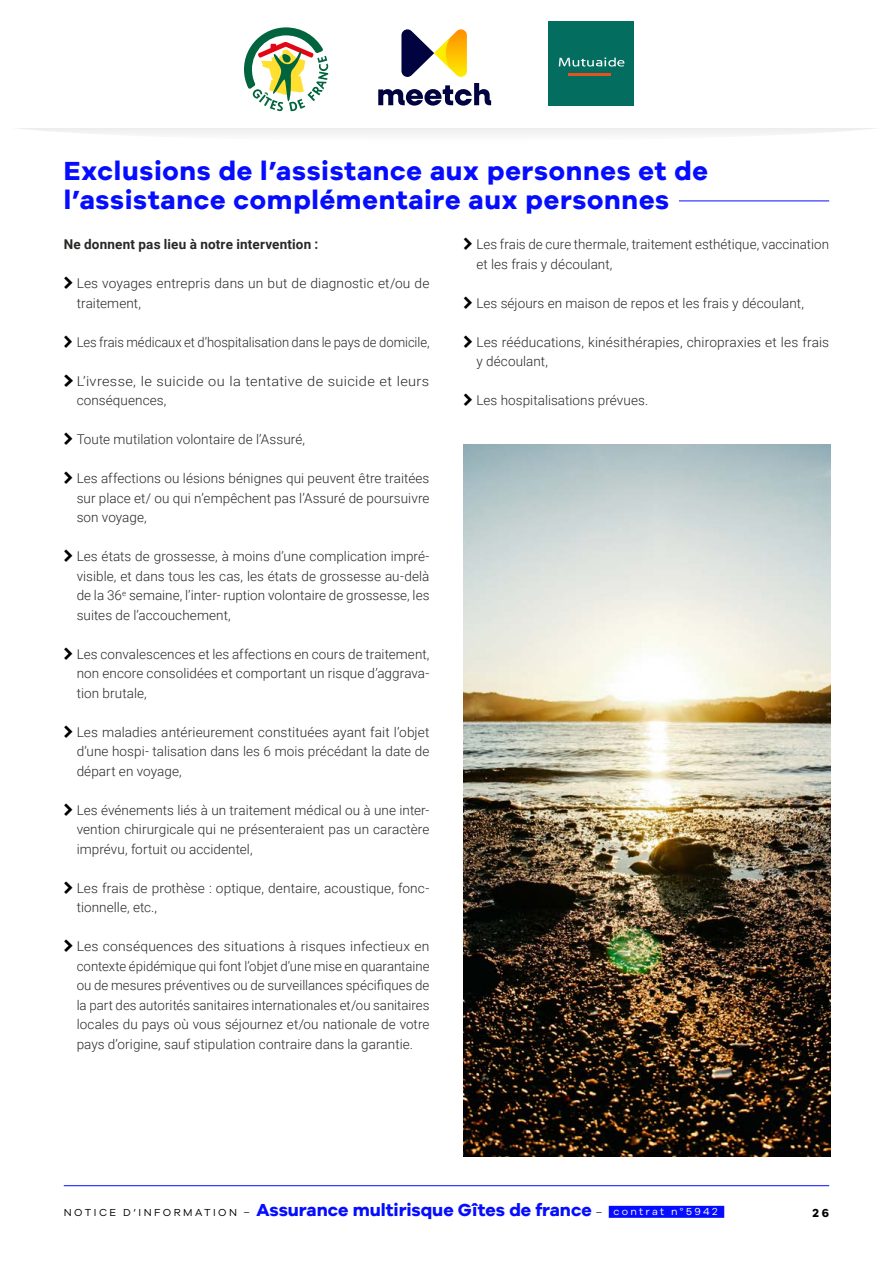
<style>
.page{position:relative;width:893px;height:1263px;background:#fff}
.page>*{position:absolute;margin:0;border:0;box-sizing:border-box;transform-origin:0 0}
.t1{font:700 27px/28.5px "Galyon";letter-spacing:.025em;color:#050cff}
.t2{font:700 18px "Galyon";color:#050cff}
.t3{font:300 13.5px/19.5px "Roboto";letter-spacing:.005em;color:#282827;text-align:justify}
.t4{font:300 13.5px/19.5px "Roboto";letter-spacing:.005em;color:#282827;scale:1.08 1}
.t5{font:300 13.5px "Roboto";letter-spacing:.005em;color:#282827;scale:.96 1}
.t6{font:700 13.5px "Roboto";letter-spacing:.015em;color:#282827}
.t7{font:700 12px "Galyon";color:#000}
.s1{font-weight:400;font-size:10.5px;color:#000}
.s2{font-weight:400;font-size:10.5px;color:#fff}
</style>
<div class="page">
<hr style="left:64px;top:1185px;width:765px;height:1px;background:#050cff">
<div style="left:609px;top:1206px;width:115px;height:12px;background:#050cff"></div>
<div style="left:548px;top:21px;width:85px;height:85px;background:#036e5f"></div>
<svg style="left:18px;top:27px;width:857px;height:107px"></svg>
<hr style="left:679px;top:201px;width:150px;height:1px;background:#050cff">
<img style="left:463px;top:444px;width:367px;height:713px">
<h1 class="t1" style="left:64px;top:156px;width:646px">Exclusions de l’assistance aux personnes et de l’assistance complémentaire aux personnes</h1>
<p class="t6" style="left:64px;top:235px;width:256px">Ne donnent pas lieu à notre intervention :</p>
<p class="t3" style="left:77px;top:273px;width:354px">Les voyages entrepris dans un but de diagnostic et/ou de traitement,</p>
<p class="t5" style="left:77px;top:332px;width:369px">Les frais médicaux et d’hospitalisation dans le pays de domicile,</p>
<p class="t4" style="left:77px;top:370px;width:328px">L’ivresse, le suicide ou la tentative de suicide et leurs conséquences,</p>
<p class="t3" style="left:77px;top:429px;width:230px">Toute mutilation volontaire de l’Assuré,</p>
<p class="t3" style="left:77px;top:468px;width:354px">Les affections ou lésions bénignes qui peuvent être traitées sur place et/ ou qui n’empêchent pas l’Assuré de poursuivre son voyage,</p>
<p class="t3" style="left:77px;top:546px;width:354px">Les états de grossesse, à moins d’une complication impré&shy;visible, et dans tous les cas, les états de grossesse au-delà de la 36<sup>e</sup> semaine, l’inter- ruption volontaire de grossesse, les suites de l’accouchement,</p>
<p class="t3" style="left:77px;top:643px;width:354px">Les convalescences et les affections en cours de traitement, non encore consolidées et comportant un risque d’aggrava&shy;tion brutale,</p>
<p class="t3" style="left:77px;top:721px;width:354px">Les maladies antérieurement constituées ayant fait l’objet d’une hospi- talisation dans les 6 mois précédant la date de départ en voyage,</p>
<p class="t3" style="left:77px;top:799px;width:354px">Les événements liés à un traitement médical ou à une inter&shy;vention chirurgicale qui ne présenteraient pas un caractère imprévu, fortuit ou accidentel,</p>
<p class="t3" style="left:77px;top:877px;width:354px">Les frais de prothèse : optique, dentaire, acoustique, fonc&shy;tionnelle, etc.,</p>
<p class="t3" style="left:77px;top:936px;width:354px">Les conséquences des situations à risques infectieux en contexte épidémique qui font l’objet d’une mise en quarantaine ou de mesures préventives ou de surveillances spécifiques de la part des autorités sanitaires internationales et/ou sanitaires locales du pays où vous séjournez et/ou nationale de votre pays d’origine, sauf stipulation contraire dans la garantie.</p>
<p class="t3" style="left:476px;top:234px;width:354px">Les frais de cure thermale, traitement esthétique, vaccination et les frais y découlant,</p>
<p class="t3" style="left:476px;top:292px;width:329px">Les séjours en maison de repos et les frais y découlant,</p>
<p class="t3" style="left:476px;top:331px;width:354px">Les rééducations, kinésithérapies, chiropraxies et les frais y découlant,</p>
<p class="t3" style="left:476px;top:390px;width:173px">Les hospitalisations prévues.</p>
<h2 class="t2" style="left:64px;top:1199px;width:655px"><span class="s1">NOTICE D’INFORMATION –</span> Assurance multirisque Gîtes de france <span class="s1">–</span> <span class="s2">contrat n°5942</span></h2>
<p class="t7" style="left:813px;top:1205px;width:18px">26</p>
</div>
